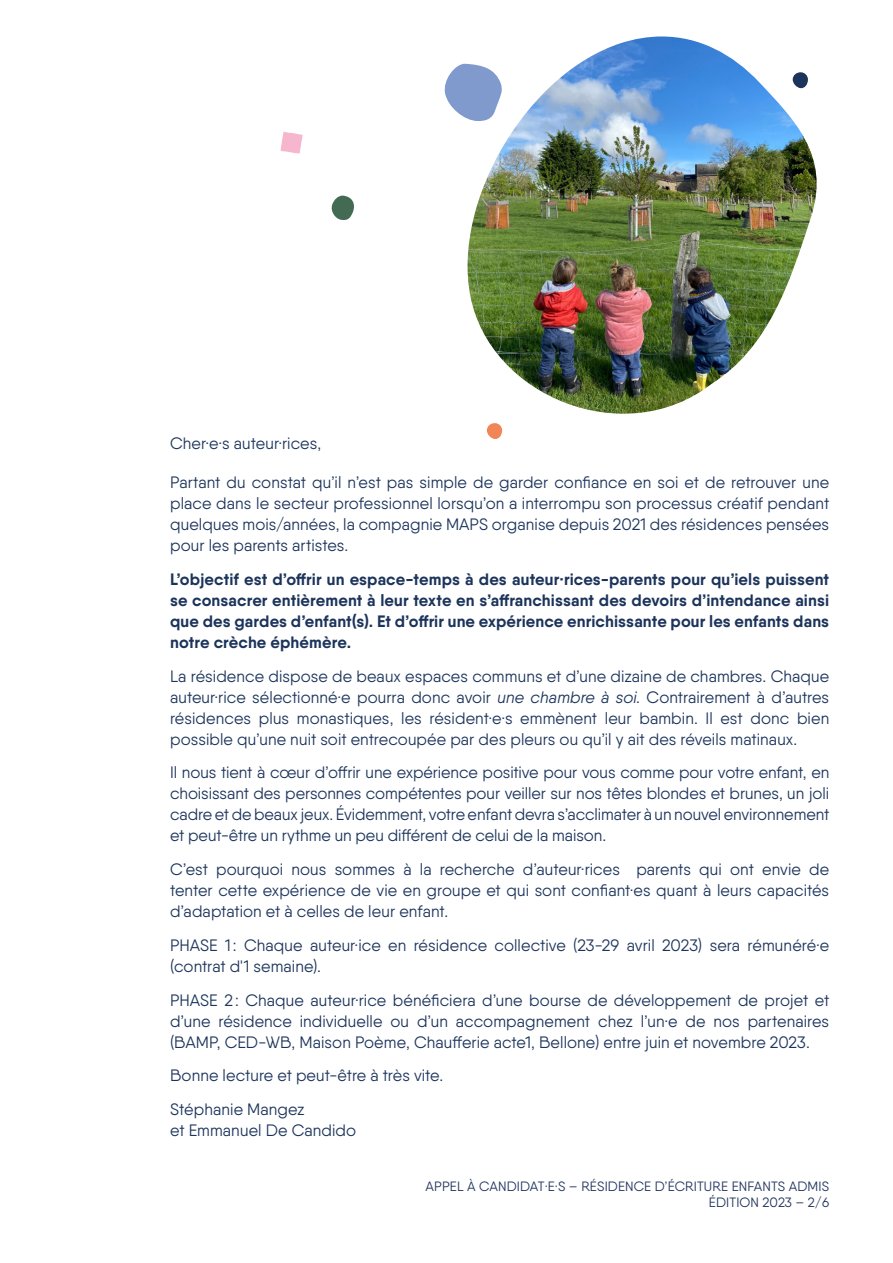
<style>
.page{position:relative;width:893px;height:1263px;background:#fff}
.page>*{position:absolute;margin:0;border:0;box-sizing:border-box;transform-origin:0 0}
.t1{font:16.5px/21px "Qanelas";letter-spacing:.005em;color:#1c345b;text-align:justify}
.t2{font:700 16.5px/21px "Qanelas";letter-spacing:.005em;color:#1c345b;text-align:justify}
.t3{font:13.5px/16.2px "Qanelas";letter-spacing:.01em;color:#21345d;text-align:right}
.s1{font-style:italic}
</style>
<div class="page">
<img style="left:467px;top:36px;width:350px;height:403px">
<svg style="left:444px;top:63px;width:58px;height:58px"></svg>
<svg style="left:331px;top:195px;width:23px;height:25px"></svg>
<svg style="left:281px;top:132px;width:22px;height:22px"></svg>
<div style="left:487px;top:423px;width:15px;height:16px;background:#f18558;border-radius:7px"></div>
<div style="left:792px;top:72px;width:16px;height:16px;background:#1c345b;border-radius:7px"></div>
<p class="t1" style="left:170px;top:433px;width:153px">Cher·e·s auteur·rices,</p>
<p class="t1" style="left:170px;top:472px;width:661px">Partant du constat qu’il n’est pas simple de garder confiance en soi et de retrouver une place dans le secteur professionnel lorsqu’on a interrompu son processus créatif pendant quelques mois/années, la compagnie MAPS organise depuis 2021 des résidences pensées pour les parents artistes.</p>
<p class="t2" style="left:170px;top:568px;width:661px">L’objectif est d’offrir un espace-temps à des auteur·rices-parents pour qu’iels puissent se consacrer entièrement à leur texte en s’affranchissant des devoirs d’intendance ainsi que des gardes d’enfant(s). Et d’offrir une expérience enrichissante pour les enfants dans notre crèche éphémère.</p>
<p class="t1" style="left:170px;top:665px;width:661px">La résidence dispose de beaux espaces communs et d’une dizaine de chambres. Chaque auteur·rice sélectionné·e pourra donc avoir <span class="s1">une chambre à soi</span>. Contrairement à d’autres résidences plus monastiques, les résident·e·s emmènent leur bambin. Il est donc bien possible qu’une nuit soit entrecoupée par des pleurs ou qu’il y ait des réveils matinaux.</p>
<p class="t1" style="left:170px;top:762px;width:661px">Il nous tient à cœur d’offrir une expérience positive pour vous comme pour votre enfant, en choisissant des personnes compétentes pour veiller sur nos têtes blondes et brunes, un joli cadre et de beaux jeux. Évidemment, votre enfant devra s’acclimater à un nouvel environnement et peut-être un rythme un peu différent de celui de la maison.</p>
<p class="t1" style="left:170px;top:859px;width:660px">C’est pourquoi nous sommes à la recherche d’auteur·rices parents qui ont envie de tenter cette expérience de vie en groupe et qui sont confiant·es quant à leurs capacités d’adaptation et à celles de leur enfant.</p>
<p class="t1" style="left:170px;top:934px;width:661px">PHASE 1: Chaque auteur·ice en résidence collective (23-29 avril 2023) sera rémunéré·e (contrat d'1 semaine).</p>
<p class="t1" style="left:170px;top:989px;width:661px">PHASE 2: Chaque auteur·rice bénéficiera d’une bourse de développement de projet et d’une résidence individuelle ou d’un accompagnement chez l’un·e de nos partenaires (BAMP, CED-WB, Maison Poème, Chaufferie acte1, Bellone) entre juin et novembre 2023.</p>
<p class="t1" style="left:170px;top:1065px;width:275px">Bonne lecture et peut-être à très vite.</p>
<p class="t1" style="left:170px;top:1099px;width:188px">Stéphanie Mangez<br>et Emmanuel De Candido</p>
<p class="t3" style="left:425px;top:1178px;width:405px">APPEL À CANDIDAT·E·S – RÉSIDENCE D’ÉCRITURE ENFANTS ADMIS<br>ÉDITION 2023 – 2/6</p>
</div>
